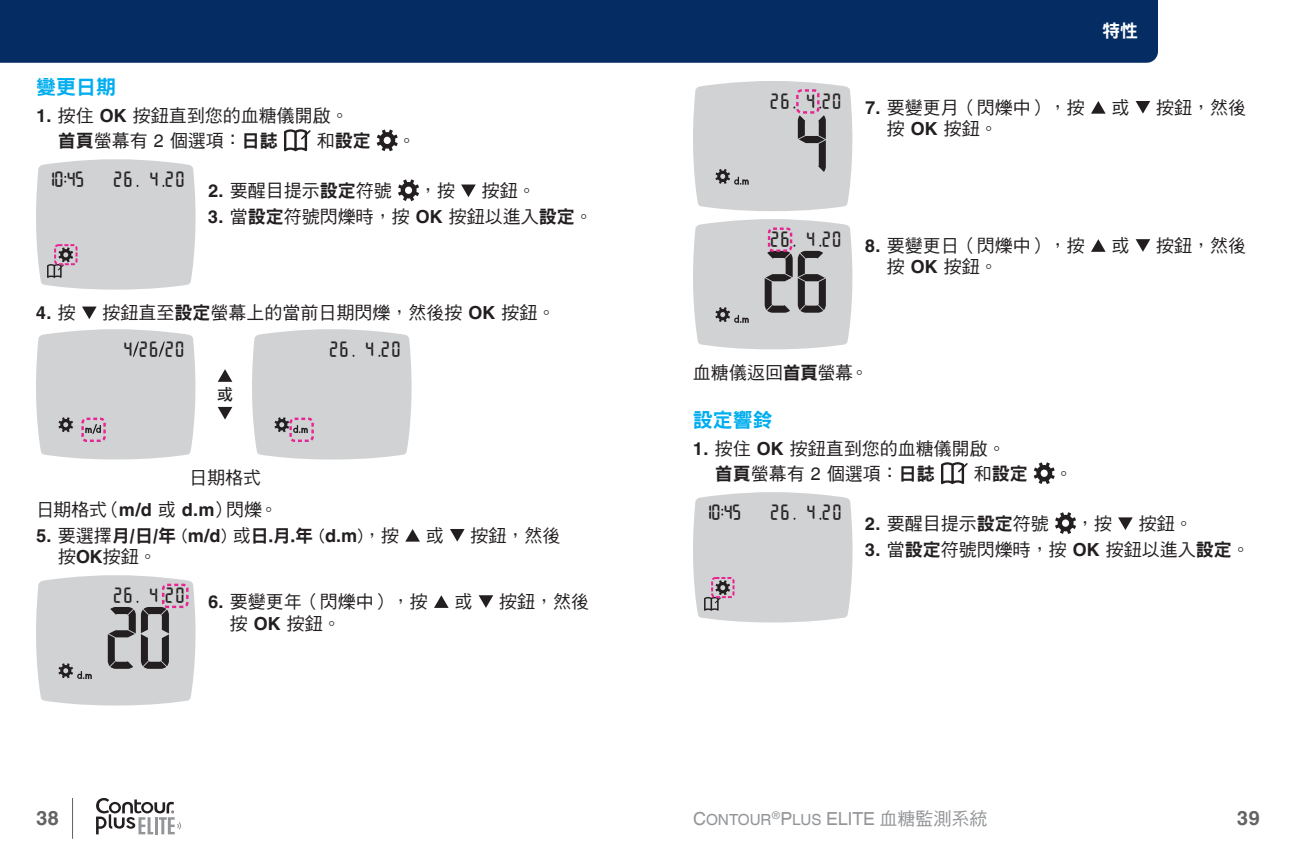
<style>
.page{position:relative;width:1296px;height:864px;background:#fff}
.page>*{position:absolute;margin:0;border:0;box-sizing:border-box;transform-origin:0 0}
.t1{font:68px "Segmented Screen Large";color:#231f20}
.t2{font:20px "DF Hei Std W9";color:#00aeef}
.t3{font:700 20px "Helvetica World";color:#636366}
.t4{font:18px/25.6px "DF Hei Std W5";color:#231f20}
.t5{font:18px "DF Hei Std W5";color:#939598}
.t6{font:18px "DF Hei Std W9";color:#231f20}
.t7{font:700 18px "Helvetica World";color:#231f20}
.t8{font:18px "DF Hei Std W9";color:#fff}
.t9{font:16.8px "Segmented Screen Small";color:#231f20}
.t10{font:16.8px "Segmented Screen Large";color:#231f20}
.t11{font:16px "DF Hei Std W7 B5 pc H";color:#231f20}
.t12{font:15.4px "Helvetica World Regular SC850";color:#939598}
.s1{font-family:"Helvetica World";font-weight:700}
.s2{font-family:"DF Hei Std W9"}
.s3{font-family:"Helvetica World"}
.s4{font-family:"DF Hei Std W5"}
.s5{font-family:"DF Hei Std W5";font-weight:400}
.s6{font-family:"Helvetica World Regular SC850"}
.s7{font-family:"Helvetica World Regular SC850";font-size:15.4px}
.s8{font-size:18px}
</style>
<div class="page">
<hr style="left:72px;top:798px;width:1px;height:41px;background:#636366">
<svg style="left:96px;top:798px;width:85px;height:36px"></svg>
<div style="left:0;top:0;width:1158px;height:63px;background:#052d64"></div>
<svg style="left:284px;top:129px;width:27px;height:22px"></svg>
<svg style="left:377px;top:129px;width:21px;height:22px"></svg>
<svg style="left:36px;top:159px;width:160px;height:131px;background:#d1d2d4"></svg>
<div style="left:54px;top:244px;width:24px;height:21px;border:2px dashed #e72492;border-radius:3px"></div>
<svg style="left:398px;top:179px;width:21px;height:22px"></svg>
<svg style="left:461px;top:185px;width:15px;height:12px"></svg>
<svg style="left:82px;top:307px;width:15px;height:12px"></svg>
<svg style="left:36px;top:329px;width:159px;height:130px;background:#d1d2d3"></svg>
<div style="left:81px;top:418px;width:25px;height:24px;border:2px dashed #e72492;border-radius:4px"></div>
<svg style="left:218px;top:407px;width:14px;height:13px"></svg>
<svg style="left:218px;top:369px;width:14px;height:13px"></svg>
<svg style="left:252px;top:329px;width:160px;height:131px;background:#d2d3d5"></svg>
<div style="left:289px;top:418px;width:25px;height:24px;border:2px dashed #e72492;border-radius:4px"></div>
<svg style="left:405px;top:529px;width:15px;height:13px"></svg>
<svg style="left:450px;top:529px;width:15px;height:13px"></svg>
<svg style="left:36px;top:575px;width:160px;height:131px;background:#d2d3d5"></svg>
<div style="left:162px;top:584px;width:27px;height:24px;border:2px dashed #e72492;border-radius:4px"></div>
<svg style="left:434px;top:595px;width:15px;height:13px"></svg>
<svg style="left:479px;top:595px;width:14px;height:13px"></svg>
<div style="left:693px;top:81px;width:159px;height:130px;background:#d1d2d4"></div>
<div style="left:796px;top:89px;width:24px;height:25px;border:2px dashed #e72492;border-radius:4px"></div>
<svg style="left:1091px;top:101px;width:15px;height:13px"></svg>
<svg style="left:1136px;top:101px;width:14px;height:13px"></svg>
<div style="left:693px;top:219px;width:159px;height:130px;background:#d1d2d4"></div>
<div style="left:768px;top:228px;width:24px;height:24px;border:2px dashed #e72492;border-radius:4px"></div>
<svg style="left:1091px;top:239px;width:15px;height:13px"></svg>
<svg style="left:1136px;top:239px;width:14px;height:13px"></svg>
<svg style="left:941px;top:462px;width:27px;height:22px"></svg>
<svg style="left:1034px;top:462px;width:21px;height:22px"></svg>
<svg style="left:693px;top:492px;width:160px;height:130px;background:#d1d2d4"></svg>
<div style="left:711px;top:577px;width:24px;height:21px;border:2px dashed #e72492;border-radius:3px"></div>
<svg style="left:1055px;top:512px;width:21px;height:22px"></svg>
<svg style="left:1118px;top:517px;width:15px;height:13px"></svg>
<p class="t2" style="left:36px;top:76px;width:81px">變更日期</p>
<p class="t4" style="left:58px;top:102px;width:292px;text-indent:-22px"><span class="s1">1.</span> 按住 <span class="s1">OK</span> 按鈕直到您的血糖儀開啟。<span class="s2">首頁</span>螢幕有 <span class="s3">2</span> 個選項：<span class="s2">日誌</span></p>
<p class="t6" style="left:317px;top:131px;width:55px"><span class="s4">和</span>設定</p>
<p class="t4" style="left:398px;top:128px;width:19px">。</p>
<p class="t10" style="left:46px;top:171px;width:39px">10 45</p>
<p class="t9" style="left:112px;top:171px;width:74px">26 420</p>
<p class="t4" style="left:208px;top:178px;width:185px"><span class="s1">2.</span> 要醒目提示<span class="s2">設定</span>符號</p>
<p class="t4" style="left:419px;top:178px;width:37px">，按</p>
<p class="t4" style="left:482px;top:178px;width:55px">按鈕。</p>
<p class="t4" style="left:208px;top:203px;width:386px"><span class="s1">3.</span> 當<span class="s2">設定</span>符號閃爍時，按 <span class="s1">OK</span> 按鈕以進入<span class="s2">設定</span>。</p>
<p class="t7" style="left:36px;top:302px;width:41px">4. <span class="s5">按</span></p>
<p class="t4" style="left:103px;top:300px;width:454px">按鈕直至<span class="s2">設定</span>螢幕上的當前日期閃爍，然後按 <span class="s1">OK</span> 按鈕。</p>
<p class="t9" style="left:123px;top:341px;width:64px">426 20</p>
<p class="t11" style="left:217px;top:386px;width:17px">或</p>
<p class="t9" style="left:328px;top:341px;width:74px">26 420</p>
<p class="t4" style="left:36px;top:462px;width:243px;line-height:31.6px;text-indent:153px">日期格式日期格式（<span class="s1">m/d</span> 或 <span class="s1">d.m</span>）閃爍。</p>
<p class="t4" style="left:36px;top:522px;width:365px"><span class="s1">5.</span> 要選擇<span class="s2">月/日/年</span> (<span class="s1">m/d</span>) 或<span class="s2">日.月.年</span> (<span class="s1">d.m</span>)，按</p>
<p class="t4" style="left:426px;top:522px;width:19px">或</p>
<p class="t4" style="left:471px;top:522px;width:91px">按鈕，然後</p>
<p class="t4" style="left:58px;top:544px;width:100px">按<span class="s1">OK</span>按鈕。</p>
<p class="t9" style="left:112px;top:587px;width:74px">26 420</p>
<h1 class="t1" style="left:105px;top:606px;width:68px">20</h1>
<p class="t4" style="left:208px;top:588px;width:221px"><span class="s1">6.</span> 要變更年（閃爍中），按</p>
<p class="t4" style="left:455px;top:588px;width:19px">或</p>
<p class="t4" style="left:499px;top:588px;width:91px">按鈕，然後</p>
<p class="t4" style="left:230px;top:610px;width:112px">按 <span class="s1">OK</span> 按鈕。</p>
<p class="t9" style="left:769px;top:93px;width:74px">26 4 20</p>
<h1 class="t1" style="left:795px;top:112px;width:35px">4</h1>
<p class="t9" style="left:769px;top:231px;width:74px">26 420</p>
<h1 class="t1" style="left:762px;top:250px;width:68px">26</h1>
<p class="t8" style="left:1102px;top:21px;width:37px">特性</p>
<p class="t4" style="left:865px;top:94px;width:221px"><span class="s1">7.</span> 要變更月（閃爍中），按</p>
<p class="t4" style="left:1112px;top:94px;width:19px">或</p>
<p class="t4" style="left:1156px;top:94px;width:91px">按鈕，然後</p>
<p class="t4" style="left:887px;top:116px;width:112px">按 <span class="s1">OK</span> 按鈕。</p>
<p class="t4" style="left:865px;top:232px;width:221px"><span class="s1">8.</span> 要變更日（閃爍中），按</p>
<p class="t4" style="left:1112px;top:232px;width:19px">或</p>
<p class="t4" style="left:1156px;top:232px;width:91px">按鈕，然後</p>
<p class="t4" style="left:887px;top:254px;width:112px">按 <span class="s1">OK</span> 按鈕。</p>
<p class="t4" style="left:693px;top:359px;width:177px">血糖儀返回<span class="s2">首頁</span>螢幕。</p>
<p class="t2" style="left:693px;top:409px;width:81px">設定響鈴</p>
<p class="t4" style="left:715px;top:435px;width:292px;text-indent:-22px"><span class="s1">1.</span> 按住 <span class="s1">OK</span> 按鈕直到您的血糖儀開啟。<span class="s2">首頁</span>螢幕有 <span class="s3">2</span> 個選項：<span class="s2">日誌</span></p>
<p class="t6" style="left:974px;top:464px;width:55px"><span class="s4">和</span>設定</p>
<p class="t4" style="left:1055px;top:461px;width:19px">。</p>
<p class="t10" style="left:703px;top:504px;width:39px">10 45</p>
<p class="t9" style="left:769px;top:504px;width:74px">26 420</p>
<p class="t4" style="left:865px;top:511px;width:185px"><span class="s1">2.</span> 要醒目提示<span class="s2">設定</span>符號</p>
<p class="t4" style="left:1076px;top:511px;width:37px">，按</p>
<p class="t4" style="left:1139px;top:511px;width:55px">按鈕。</p>
<p class="t4" style="left:865px;top:536px;width:386px"><span class="s1">3.</span> 當<span class="s2">設定</span>符號閃爍時，按 <span class="s1">OK</span> 按鈕以進入<span class="s2">設定</span>。</p>
<p class="t5" style="left:772px;top:809px;width:217px"><sup>®</sup><span class="s6">P</span><span class="s7">LUS</span> <span class="s3">ELITE</span> 血糖監測系統</p>
<p class="t3" style="left:36px;top:807px;width:25px">38</p>
<p class="t12" style="left:693px;top:811px;width:80px"><span class="s8">C</span>ONTOUR</p>
<p class="t3" style="left:1237px;top:807px;width:25px">39</p>
</div>
